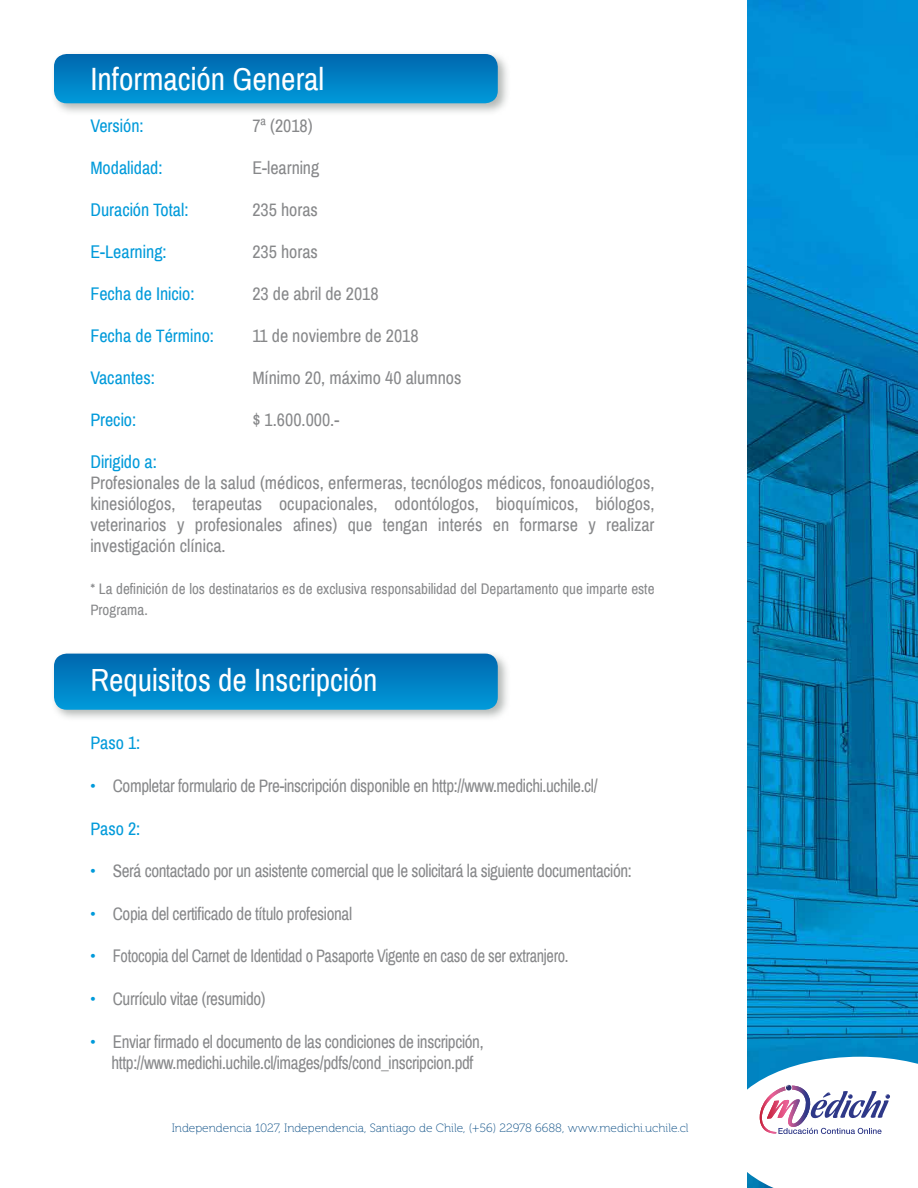
<style>
.page{position:relative;width:918px;height:1188px;background:#fff}
.page>*{position:absolute;margin:0;border:0;box-sizing:border-box;transform-origin:0 0}
.t1{font:31.5px "Archivo Narrow";color:#fff}
.t2{font:18px/21px "Archivo Narrow";letter-spacing:-.02em;color:#87888a;scale:.95 1}
.t3{font:18px/21px "Archivo Narrow";letter-spacing:-.02em;color:#87888a;text-align:justify}
.t4{font:18px "Archivo Narrow";color:#009ada}
.t5{font:18px "Archivo Narrow";color:#87888a}
.t6{font:18px "Archivo Narrow";letter-spacing:-.02em;color:#87888a;scale:.9 1}
.t7{font:15px/21px "Archivo Narrow";color:#87888a}
.t8{font:12px "Museo 100";color:#0c4f86}
.s1{color:#009ada}
</style>
<div class="page">
<img style="left:748px;top:0;width:170px;height:1057px">
<svg style="left:747px;top:1057px;width:171px;height:131px"></svg>
<div style="left:50px;top:50px;width:460px;height:66px;background:#9ba19e;opacity:.75"></div>
<svg style="left:54px;top:54px;width:444px;height:49px;background:#0180c3"></svg>
<div style="left:50px;top:650px;width:460px;height:72px;background:#9ba19e;opacity:.75"></div>
<svg style="left:54px;top:654px;width:444px;height:56px;background:#0281c4"></svg>
<h1 class="t1" style="left:90px;top:60px;width:236px">Información General</h1>
<p class="t4" style="left:90px;top:115px;width:55px">Versión:</p>
<p class="t3" style="left:252px;top:116px;width:62px">7ª (2018)</p>
<p class="t4" style="left:90px;top:157px;width:74px">Modalidad:</p>
<p class="t5" style="left:252px;top:157px;width:68px">E-learning</p>
<p class="t4" style="left:90px;top:199px;width:100px">Duración Total:</p>
<p class="t5" style="left:252px;top:199px;width:67px">235 horas</p>
<p class="t4" style="left:90px;top:241px;width:78px">E-Learning:</p>
<p class="t5" style="left:252px;top:241px;width:67px">235 horas</p>
<p class="t4" style="left:90px;top:283px;width:106px">Fecha de Inicio:</p>
<p class="t5" style="left:252px;top:283px;width:128px">23 de abril de 2018</p>
<p class="t4" style="left:90px;top:325px;width:125px">Fecha de Término:</p>
<p class="t5" style="left:252px;top:325px;width:168px">11 de noviembre de 2018</p>
<p class="t4" style="left:90px;top:367px;width:66px">Vacantes:</p>
<p class="t5" style="left:252px;top:367px;width:211px">Mínimo 20, máximo 40 alumnos</p>
<p class="t4" style="left:90px;top:409px;width:47px">Precio:</p>
<p class="t3" style="left:252px;top:410px;width:88px">$ 1.600.000.-</p>
<p class="t4" style="left:90px;top:451px;width:68px">Dirigido a:</p>
<p class="t3" style="left:90px;top:473px;width:566px">Profesionales de la salud (médicos, enfermeras, tecnólogos médicos, fonoaudiólogos, kinesiólogos, terapeutas ocupacionales, odontólogos, bioquímicos, biólogos, veterinarios y profesionales afines) que tengan interés en formarse y realizar investigación clínica.</p>
<p class="t7" style="left:90px;top:579px;width:566px">* La definición de los destinatarios es de exclusiva responsabilidad del Departamento que imparte este<br>Programa.</p>
<h1 class="t1" style="left:90px;top:661px;width:289px">Requisitos de Inscripción</h1>
<p class="t4" style="left:90px;top:732px;width:52px">Paso 1:</p>
<p class="t2" style="left:90px;top:776px;width:535px"><span class="s1">•</span> Completar formulario de Pre-inscripción disponible en http://www.medichi.uchile.cl/</p>
<p class="t4" style="left:90px;top:817px;width:52px">Paso 2:</p>
<p class="t2" style="left:90px;top:861px;width:571px"><span class="s1">•</span> Será contactado por un asistente comercial que le solicitará la siguiente documentación:</p>
<p class="t2" style="left:90px;top:903px;width:277px"><span class="s1">•</span> Copia del certificado de título profesional</p>
<p class="t6" style="left:90px;top:945px;width:533px"><span class="s1">•</span> Fotocopia del Carnet de Identidad o Pasaporte Vigente en caso de ser extranjero.</p>
<p class="t2" style="left:90px;top:989px;width:186px"><span class="s1">•</span> Currículo vitae (resumido)</p>
<p class="t2" style="left:111px;top:1031px;width:393px;text-indent:-21px"><span class="s1">•</span> Enviar firmado el documento de las condiciones de inscripción, http://www.medichi.uchile.cl/images/pdfs/cond_inscripcion.pdf</p>
<p class="t8" style="left:172px;top:1121px;width:518px">Independencia 1027, Independencia, Santiago de Chile, (+56) 22978 6688, www.medichi.uchile.cl</p>
</div>
